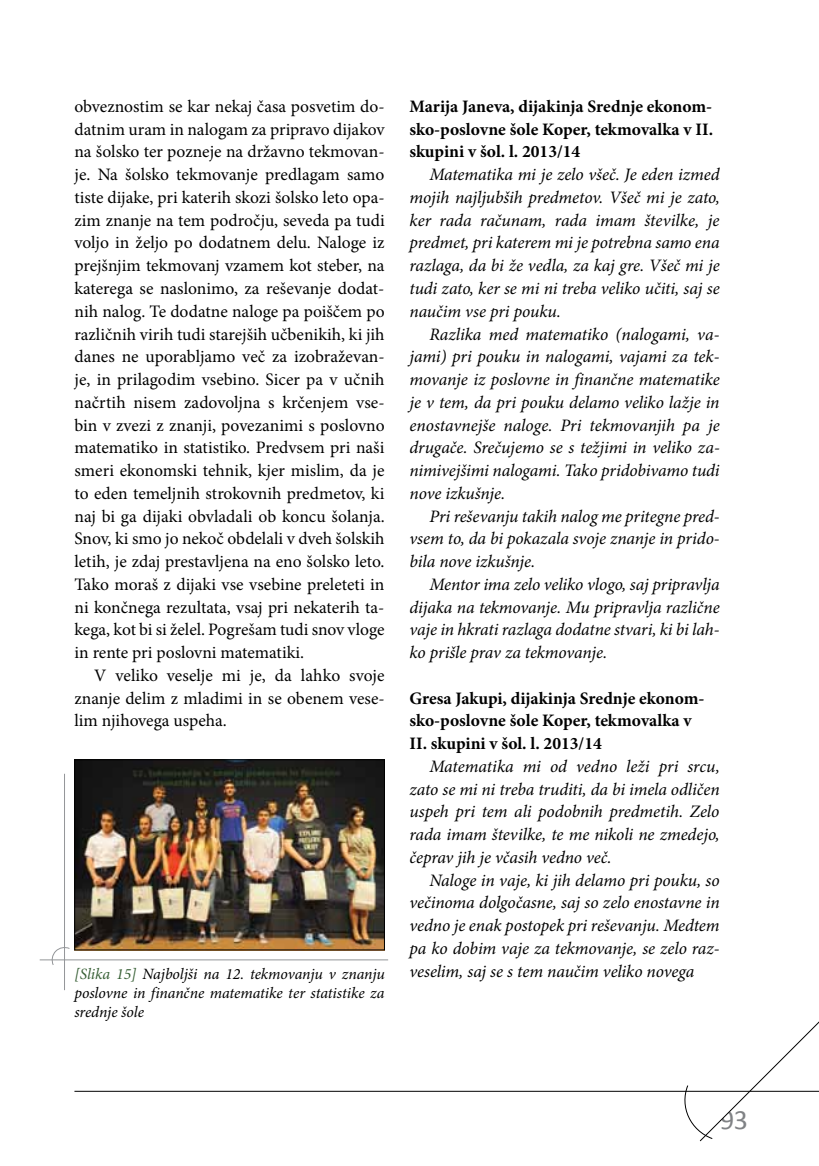
<style>
.page{position:relative;width:819px;height:1166px;background:#fff}
.page>*{position:absolute;margin:0;border:0;box-sizing:border-box;transform-origin:0 0}
.t1{font:28px "Calibri";color:#808285}
.t2{font:italic 17.5px/22.8px "Minion Pro";letter-spacing:-.005em;color:#000;text-align:justify}
.t3{font:17.5px/22.8px "Minion Pro";color:#000}
.t4{font:700 17.5px/22.8px "Minion Pro";color:#000;text-align:justify}
.t5{font:italic 15.75px/18.9px "Minion Pro";letter-spacing:-.005em;color:#000;text-align:justify}
.s1{color:#375f35}
</style>
<div class="page">
<hr style="left:74px;top:1091px;width:745px;height:1px;background:#000">
<svg style="left:679px;top:1021px;width:140px;height:121px"></svg>
<img style="left:76px;top:761px;width:306px;height:187px">
<div style="left:74px;top:759px;width:310px;height:191px;border:1px solid #000"></div>
<hr style="left:40px;top:959px;width:348px;height:1px;background:#939598">
<hr style="left:64px;top:774px;width:1px;height:216px;background:#939598">
<svg style="left:51px;top:947px;width:20px;height:18px"></svg>
<p class="t3" style="left:74px;top:95px;width:312px">obveznostim se kar nekaj časa posvetim do&shy;datnim uram in nalogam za pripravo dijakov na šolsko ter pozneje na državno tekmovan&shy;je. Na šolsko tekmovanje predlagam samo tiste dijake, pri katerih skozi šolsko leto opa&shy;zim znanje na tem področju, seveda pa tudi voljo in željo po dodatnem delu. Naloge iz prejšnjim tekmovanj vzamem kot steber, na katerega se naslonimo, za reševanje dodat&shy;nih nalog. Te dodatne naloge pa poiščem po različnih virih tudi starejših učbenikih, ki jih danes ne uporabljamo več za izobraževan&shy;je, in prilagodim vsebino. Sicer pa v učnih načrtih nisem zadovoljna s krčenjem vse&shy;bin v zvezi z znanji, povezanimi s poslovno matematiko in statistiko. Predvsem pri naši smeri ekonomski tehnik, kjer mislim, da je to eden temeljnih strokovnih predmetov, ki naj bi ga dijaki obvladali ob koncu šolanja.<br>Snov, ki smo jo nekoč obdelali v dveh šolskih letih, je zdaj prestavljena na eno šolsko leto.<br>Tako moraš z dijaki vse vsebine preleteti in ni končnega rezultata, vsaj pri nekaterih ta&shy;kega, kot bi si želel. Pogrešam tudi snov vloge in rente pri poslovni matematiki.</p>
<p class="t3" style="left:74px;top:664px;width:312px;text-align:justify;text-indent:20px">V veliko veselje mi je, da lahko svoje znanje delim z mladimi in se obenem vese&shy;lim njihovega uspeha.</p>
<p class="t5" style="left:74px;top:964px;width:312px"><span class="s1">[Slika 15]</span> Najboljši na 12. tekmovanju v znanju poslovne in finančne matematike ter statistike za srednje šole</p>
<p class="t4" style="left:409px;top:95px;width:305px">Marija Janeva, dijakinja Srednje ekonom&shy;sko-poslovne šole Koper, tekmovalka v II. skupini v šol. l. 2013/14</p>
<p class="t2" style="left:409px;top:163px;width:312px;text-indent:20px">Matematika mi je zelo všeč. Je eden izmed mojih najljubših predmetov. Všeč mi je zato, ker rada računam, rada imam številke, je predmet, pri katerem mi je potrebna samo ena razlaga, da bi že vedla, za kaj gre. Všeč mi je tudi zato, ker se mi ni treba veliko učiti, saj se naučim vse pri pouku.</p>
<p class="t2" style="left:409px;top:322px;width:312px;text-indent:20px">Razlika med matematiko (nalogami, va&shy;jami) pri pouku in nalogami, vajami za tek&shy;movanje iz poslovne in finančne matematike je v tem, da pri pouku delamo veliko lažje in enostavnejše naloge. Pri tekmovanjih pa je drugače. Srečujemo se s težjimi in veliko za&shy;nimivejšimi nalogami. Tako pridobivamo tudi nove izkušnje.</p>
<p class="t2" style="left:409px;top:504px;width:312px;text-indent:20px">Pri reševanju takih nalog me pritegne pred&shy;vsem to, da bi pokazala svoje znanje in prido&shy;bila nove izkušnje.</p>
<p class="t2" style="left:409px;top:573px;width:312px;text-indent:20px">Mentor ima zelo veliko vlogo, saj pripravlja dijaka na tekmovanje. Mu pripravlja različne vaje in hkrati razlaga dodatne stvari, ki bi lah&shy;ko prišle prav za tekmovanje.</p>
<p class="t4" style="left:409px;top:686px;width:296px;text-align:left">Gresa Jakupi, dijakinja Srednje ekonom&shy;sko-poslovne šole Koper, tekmovalka v<br>II. skupini v šol. l. 2013/14</p>
<p class="t2" style="left:409px;top:755px;width:312px;text-indent:20px">Matematika mi od vedno leži pri srcu, zato se mi ni treba truditi, da bi imela odličen uspeh pri tem ali podobnih predmetih. Zelo rada imam številke, te me nikoli ne zmedejo, čeprav jih je včasih vedno več.</p>
<p class="t2" style="left:409px;top:868px;width:312px;text-indent:20px">Naloge in vaje, ki jih delamo pri pouku, so večinoma dolgočasne, saj so zelo enostavne in vedno je enak postopek pri reševanju. Medtem pa ko dobim vaje za tekmovanje, se zelo raz&shy;veselim, saj se s tem naučim veliko novega</p>
<h1 class="t1" style="left:720px;top:1102px;width:29px">93</h1>
</div>
